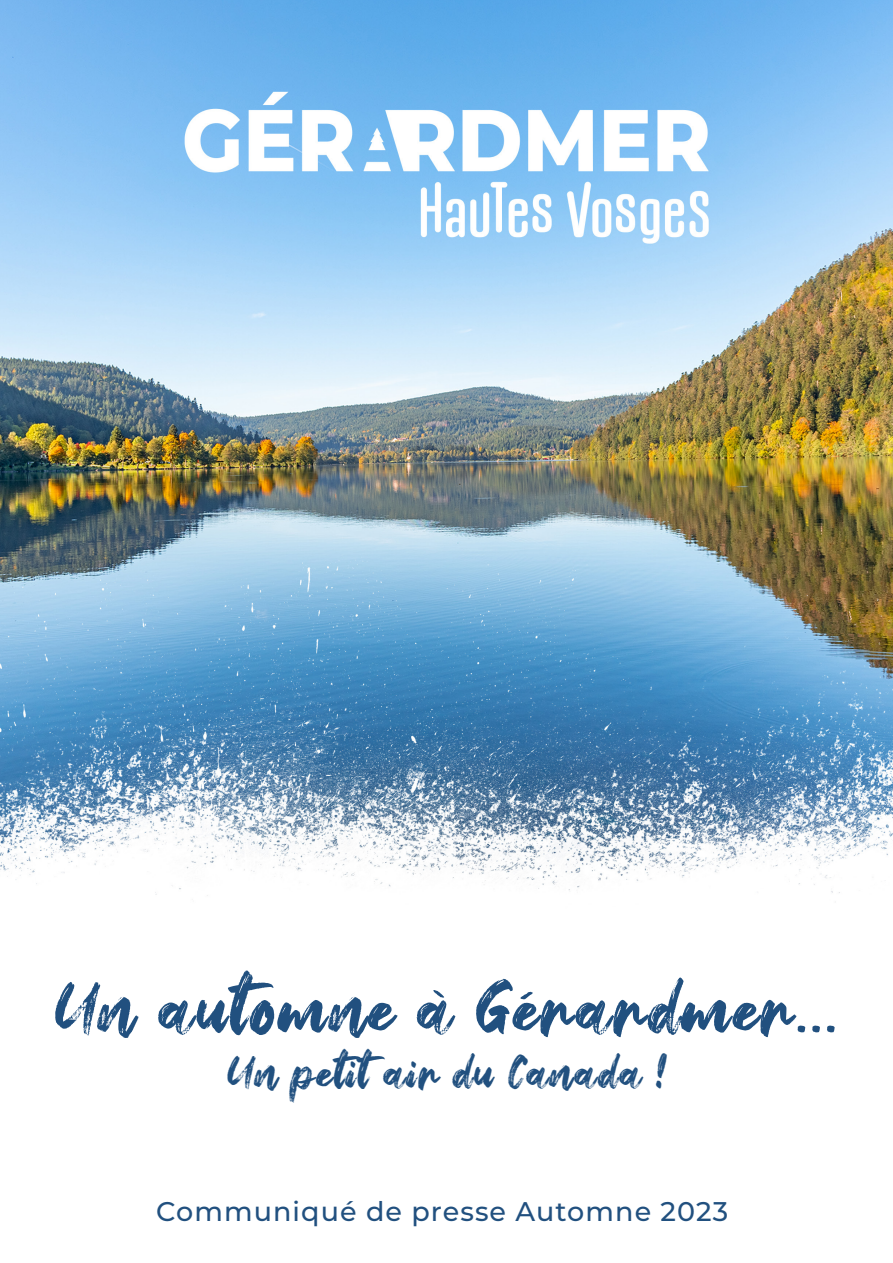
<style>
.page{position:relative;width:893px;height:1263px;background:#fff}
.page>*{position:absolute;margin:0;border:0;box-sizing:border-box;transform-origin:0 0}
.t1{font:72px "Hey October";letter-spacing:.04em;color:#21507f}
.t2{font:45px "Hey October";letter-spacing:.04em;color:#21507f}
.t3{font:500 27px "Montserrat";letter-spacing:.04em;color:#21507f}
</style>
<div class="page">
<img style="left:0;top:0;width:893px;height:896px">
<h1 class="t1" style="left:56px;top:968px;width:783px">Un automne à Gérardmer...</h1>
<h2 class="t2" style="left:228px;top:1047px;width:439px">Un petit air du Canada !</h2>
<p class="t3" style="left:156px;top:1193px;width:573px">Communiqué de presse Automne 2023</p>
</div>
